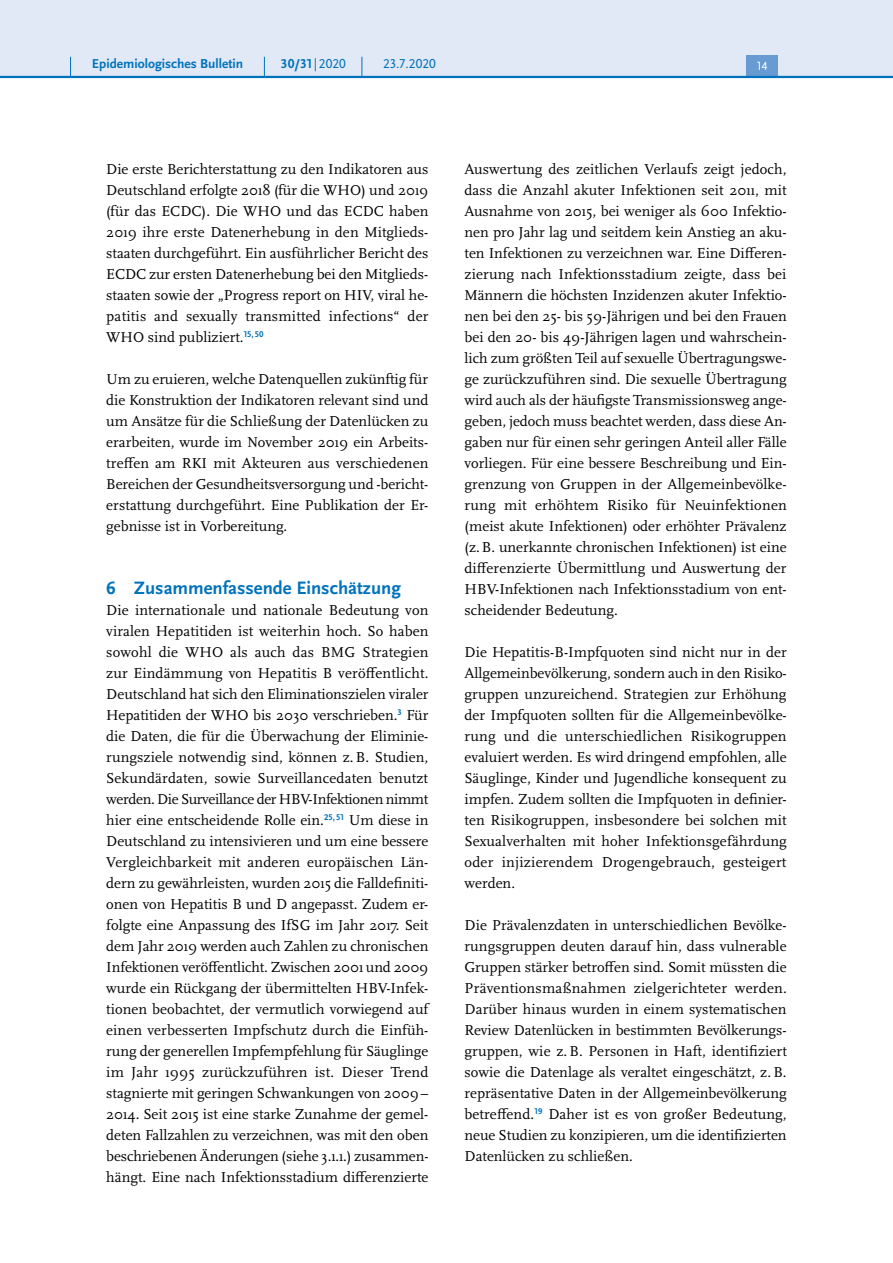
<style>
.page{position:relative;width:893px;height:1263px;background:#fff}
.page>*{position:absolute;margin:0;border:0;box-sizing:border-box;transform-origin:0 0}
.t1{font:700 18.75px "Scala Sans Pro";color:#0072bc}
.t2{font:15px/21px "Scala Pro";color:#000;text-align:justify}
.t3{font:700 13.5px "Scala Sans Pro";color:#0072bc}
.t4{font:13.5px "Scala Sans Pro";color:#0072bc}
.t5{font:12.45px "Scala Sans Pro";color:#fff}
.s1{font-weight:400}
</style>
<div class="page">
<div style="left:0;top:0;width:893px;height:77px;background:#e1e8f6"></div>
<div style="left:746px;top:55px;width:32px;height:21px;background:#679bd2"></div>
<hr style="left:0;top:76px;width:893px;height:2px;background:#0072bc">
<svg style="left:70px;top:57px;width:1px;height:19px"></svg>
<svg style="left:264px;top:57px;width:1px;height:19px"></svg>
<svg style="left:362px;top:57px;width:1px;height:19px"></svg>
<p class="t3" style="left:92px;top:55px;width:153px">Epidemiologisches Bulletin</p>
<p class="t3" style="left:281px;top:55px;width:67px">30/31 <span class="s1">|2020</span></p>
<p class="t4" style="left:383px;top:55px;width:54px">23.7.2020</p>
<p class="t5" style="left:757px;top:59px;width:12px">14</p>
<p class="t2" style="left:106px;top:158px;width:324px">Die erste Berichterstattung zu den Indikatoren aus Deutschland erfolgte 2018 (für die WHO) und 2019 (für das ECDC). Die WHO und das ECDC haben 2019 ihre erste Datenerhebung in den Mitglieds&shy;staaten durchgeführt. Ein ausführlicher Bericht des ECDC zur ersten Datenerhebung bei den Mitglieds&shy;staaten sowie der „Progress report on HIV, viral he&shy;patitis and sexually transmitted infections“ der WHO sind publiziert.<sup>15,50</sup></p>
<p class="t2" style="left:106px;top:368px;width:324px">Um zu eruieren, welche Datenquellen zukünftig für die Konstruktion der Indikatoren relevant sind und um Ansätze für die Schließung der Datenlücken zu erarbeiten, wurde im November 2019 ein Arbeits&shy;treffen am RKI mit Akteuren aus verschiedenen Bereichen der Gesundheitsversorgung und -bericht&shy;erstattung durchgeführt. Eine Publikation der Er&shy;gebnisse ist in Vorbereitung.</p>
<p class="t1" style="left:106px;top:576px;width:296px">6 Zusammenfassende Einschätzung</p>
<p class="t2" style="left:106px;top:599px;width:324px">Die internationale und nationale Bedeutung von viralen Hepatitiden ist weiterhin hoch. So haben sowohl die WHO als auch das BMG Strategien zur Eindämmung von Hepatitis B veröffentlicht.<br>Deutschland hat sich den Eliminationszielen viraler Hepatitiden der WHO bis 2030 verschrieben.<sup>3</sup> Für die Daten, die für die Überwachung der Eliminie&shy;rungsziele notwendig sind, können z.B. Studien, Sekundärdaten, sowie Surveillancedaten benutzt werden. Die Surveillance der HBV-Infektionen nimmt hier eine entscheidende Rolle ein.<sup>25,51</sup> Um diese in Deutschland zu intensivieren und um eine bessere Vergleichbarkeit mit anderen europäischen Län&shy;dern zu gewährleisten, wurden 2015 die Falldefiniti&shy;onen von Hepatitis B und D angepasst. Zudem er&shy;folgte eine Anpassung des IfSG im Jahr 2017. Seit dem Jahr 2019 werden auch Zahlen zu chronischen Infektionen veröffentlicht. Zwischen 2001 und 2009 wurde ein Rückgang der übermittelten HBV-Infek&shy;tionen beobachtet, der vermutlich vorwiegend auf einen verbesserten Impfschutz durch die Einfüh&shy;rung der generellen Impfempfehlung für Säuglinge im Jahr 1995 zurückzuführen ist. Dieser Trend stagnierte mit geringen Schwankungen von 2009– 2014. Seit 2015 ist eine starke Zunahme der gemel&shy;deten Fallzahlen zu verzeichnen, was mit den oben beschriebenen Änderungen (siehe 3.1.1.) zusammen&shy;hängt. Eine nach Infektionsstadium differenzierte</p>
<p class="t2" style="left:465px;top:158px;width:324px">Auswertung des zeitlichen Verlaufs zeigt jedoch, dass die Anzahl akuter Infektionen seit 2011, mit Ausnahme von 2015, bei weniger als 600 Infektio&shy;nen pro Jahr lag und seitdem kein Anstieg an aku&shy;ten Infektionen zu verzeichnen war. Eine Differen&shy;zierung nach Infektionsstadium zeigte, dass bei Männern die höchsten Inzidenzen akuter Infektio&shy;nen bei den 25- bis 59-Jährigen und bei den Frauen bei den 20- bis 49-Jährigen lagen und wahrschein&shy;lich zum größten Teil auf sexuelle Übertragungswe&shy;ge zurückzuführen sind. Die sexuelle Übertragung wird auch als der häufigste Transmissionsweg ange&shy;geben, jedoch muss beachtet werden, dass diese An&shy;gaben nur für einen sehr geringen Anteil aller Fälle vorliegen. Für eine bessere Beschreibung und Ein&shy;grenzung von Gruppen in der Allgemeinbevölke&shy;rung mit erhöhtem Risiko für Neuinfektionen (meist akute Infektionen) oder erhöhter Prävalenz (z.B. unerkannte chronischen Infektionen) ist eine differenzierte Übermittlung und Auswertung der HBV-Infektionen nach Infektionsstadium von ent&shy;scheidender Bedeutung.</p>
<p class="t2" style="left:465px;top:641px;width:324px">Die Hepatitis-B-Impfquoten sind nicht nur in der Allgemeinbevölkerung, sondern auch in den Risiko&shy;gruppen unzureichend. Strategien zur Erhöhung der Impfquoten sollten für die Allgemeinbevölke&shy;rung und die unterschiedlichen Risikogruppen evaluiert werden. Es wird dringend empfohlen, alle Säuglinge, Kinder und Jugendliche konsequent zu impfen. Zudem sollten die Impfquoten in definier&shy;ten Risikogruppen, insbesondere bei solchen mit Sexualverhalten mit hoher Infektionsgefährdung oder injizierendem Drogengebrauch, gesteigert werden.</p>
<p class="t2" style="left:465px;top:914px;width:324px">Die Prävalenzdaten in unterschiedlichen Bevölke&shy;rungsgruppen deuten darauf hin, dass vulnerable Gruppen stärker betroffen sind. Somit müssten die Präventionsmaßnahmen zielgerichteter werden.<br>Darüber hinaus wurden in einem systematischen Review Datenlücken in bestimmten Bevölkerungs&shy;gruppen, wie z.B. Personen in Haft, identifiziert sowie die Datenlage als veraltet eingeschätzt, z.B. repräsentative Daten in der Allgemeinbevölkerung betreffend.<sup>19</sup> Daher ist es von großer Bedeutung, neue Studien zu konzipieren, um die identifizierten Datenlücken zu schließen.</p>
</div>
